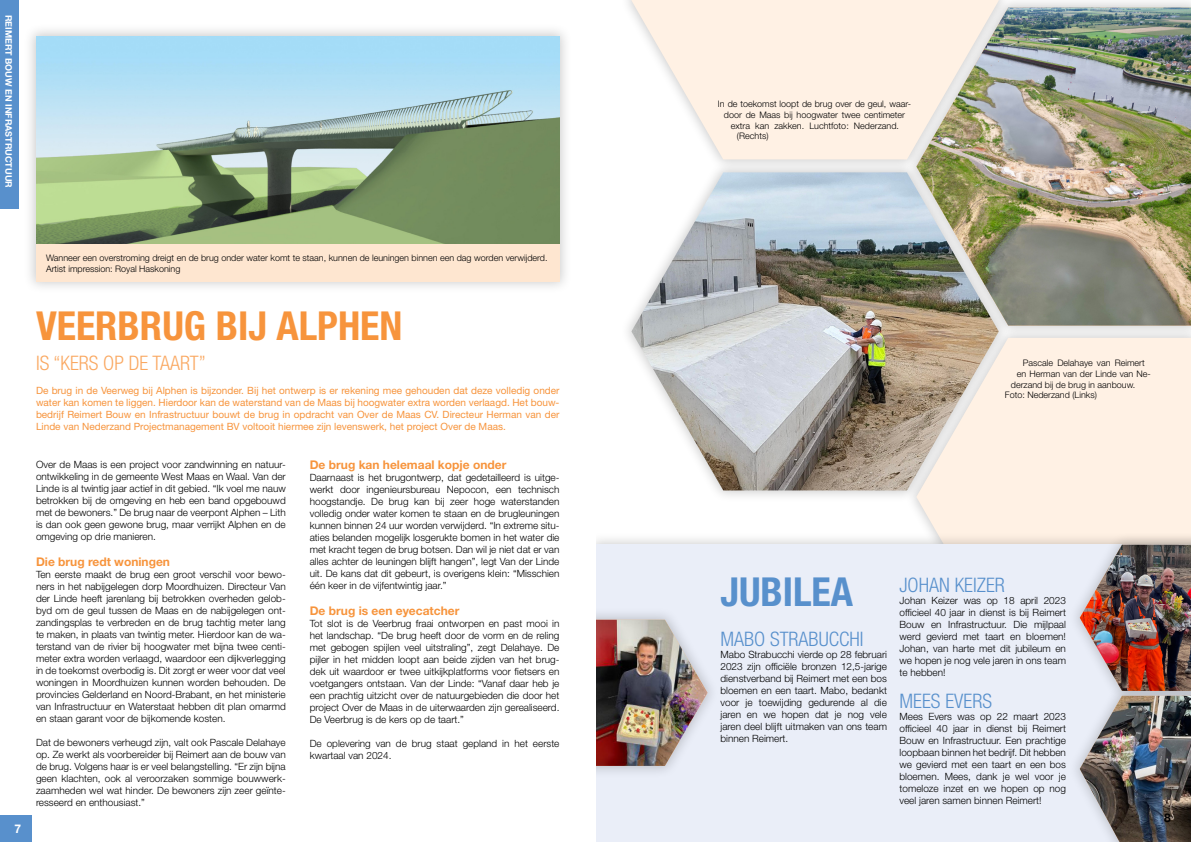
<style>
.page{position:relative;width:1191px;height:842px;background:#fff}
.page>*{position:absolute;margin:0;border:0;box-sizing:border-box;transform-origin:0 0}
.t1{font:700 condensed 40px "Helvetica Neue LT Std";color:#f7943c}
.t2{font:700 condensed 40px "Helvetica Neue LT Std";color:#5890cc}
.t3{font:300 condensed 20px "Helvetica Neue LT Std";color:#5890cc}
.t4{font:300 condensed 20px "Helvetica Neue LT Std";color:#faa861}
.t5{font:700 12px "Helvetica Neue LT Std";color:#f7943c}
.t6{font:700 12px "Helvetica Neue LT Std";color:#fff}
.t7{font:700 12px "Helvetica Neue LT Std";color:#000}
.t8{font:300 10px/12px "Helvetica Neue LT Std";color:#000;text-align:justify}
.t9{font:10px/12px "Helvetica Neue LT Std";color:#f7943c;text-align:justify}
.t10{font:300 9px/10.8px "Helvetica Neue LT Std";color:#000}
.t11{font:700 9px "Helvetica Neue LT Std";color:#fff}
</style>
<div class="page">
<div style="left:620px;top:160px;width:390px;height:343px;background:#000;opacity:.2"></div>
<img style="left:631px;top:172px;width:274px;height:318px">
<div style="left:620px;top:0;width:390px;height:172px;background:#000;opacity:.2"></div>
<svg style="left:631px;top:0;width:274px;height:159px;fill:#fff1e4"></svg>
<div style="left:905px;top:0;width:286px;height:338px;background:#000;opacity:.2"></div>
<img style="left:916px;top:7px;width:275px;height:318px">
<div style="left:905px;top:325px;width:286px;height:343px;background:#000;opacity:.2"></div>
<svg style="left:916px;top:338px;width:275px;height:194px;fill:#fff1e4"></svg>
<div style="left:583px;top:532px;width:608px;height:310px;background:#000;opacity:.2"></div>
<div style="left:595px;top:545px;width:596px;height:297px;background:#eaeef8"></div>
<div style="left:1068px;top:532px;width:123px;height:171px;background:#000;opacity:.2"></div>
<div style="left:525px;top:607px;width:194px;height:171px;background:#000;opacity:.2"></div>
<img style="left:595px;top:620px;width:112px;height:146px">
<div style="left:1068px;top:683px;width:123px;height:159px;background:#eaeef8"></div>
<img style="left:1079px;top:545px;width:112px;height:151px">
<img style="left:1079px;top:696px;width:112px;height:146px">
<div style="left:0;top:0;width:595px;height:842px;background:#fff"></div>
<div style="left:0;top:815px;width:32px;height:27px;background:#5890cc"></div>
<div style="left:23px;top:23px;width:549px;height:271px;background:#000;opacity:.2"></div>
<img style="left:36px;top:36px;width:523px;height:209px">
<div style="left:36px;top:245px;width:523px;height:37px;background:#fee6d0"></div>
<div style="left:0;top:0;width:18px;height:209px;background:#5890cc"></div>
<p class="t11" style="left:14px;top:15px;width:175px;rotate:90deg">REIMERT BOUW EN INFRASTRUCTUUR</p>
<p class="t6" style="left:15px;top:821px;width:8px">7</p>
<p class="t10" style="left:46px;top:253px;width:503px">Wanneer een overstroming dreigt en de brug onder water komt te staan, kunnen de leuningen binnen een dag worden verwijderd.<br>Artist impression: Royal Haskoning</p>
<h1 class="t1" style="left:36px;top:302px;width:368px">VEERBRUG BIJ ALPHEN</h1>
<h2 class="t4" style="left:36px;top:352px;width:171px">IS “KERS OP DE TAART”</h2>
<p class="t9" style="left:36px;top:385px;width:525px">De brug in de Veerweg bij Alphen is bijzonder. Bij het ontwerp is er rekening mee gehouden dat deze volledig onder water kan komen te liggen. Hierdoor kan de waterstand van de Maas bij hoogwater extra worden verlaagd. Het bouw&shy;bedrijf Reimert Bouw en Infrastructuur bouwt de brug in opdracht van Over de Maas CV. Directeur Herman van der Linde van Nederzand Projectmanagement BV voltooit hiermee zijn levenswerk, het project Over de Maas.</p>
<p class="t8" style="left:36px;top:458px;width:251px">Over de Maas is een project voor zandwinning en natuur&shy;ontwikkeling in de gemeente West Maas en Waal. Van der Linde is al twintig jaar actief in dit gebied. “Ik voel me nauw betrokken bij de omgeving en heb een band opgebouwd met de bewoners.” De brug naar de veerpont Alphen – Lith is dan ook geen gewone brug, maar verrijkt Alphen en de omgeving op drie manieren.</p>
<p class="t5" style="left:36px;top:554px;width:135px">Die brug redt woningen</p>
<p class="t8" style="left:36px;top:568px;width:251px">Ten eerste maakt de brug een groot verschil voor bewo&shy;ners in het nabijgelegen dorp Moordhuizen. Directeur Van der Linde heeft jarenlang bij betrokken overheden gelob&shy;byd om de geul tussen de Maas en de nabijgelegen ont&shy;zandingsplas te verbreden en de brug tachtig meter lang te maken, in plaats van twintig meter. Hierdoor kan de wa&shy;terstand van de rivier bij hoogwater met bijna twee centi&shy;meter extra worden verlaagd, waardoor een dijkverlegging in de toekomst overbodig is. Dit zorgt er weer voor dat veel woningen in Moordhuizen kunnen worden behouden. De provincies Gelderland en Noord-Brabant, en het ministerie van Infrastructuur en Waterstaat hebben dit plan omarmd en staan garant voor de bijkomende kosten.</p>
<p class="t8" style="left:36px;top:736px;width:251px">Dat de bewoners verheugd zijn, valt ook Pascale Delahaye op. Ze werkt als voorbereider bij Reimert aan de bouw van de brug. Volgens haar is er veel belangstelling. “Er zijn bijna geen klachten, ook al veroorzaken sommige bouwwerk&shy;zaamheden wel wat hinder. De bewoners zijn zeer geïnte&shy;resseerd en enthousiast.”</p>
<p class="t5" style="left:310px;top:457px;width:198px">De brug kan helemaal kopje onder</p>
<p class="t8" style="left:310px;top:471px;width:251px">Daarnaast is het brugontwerp, dat gedetailleerd is uitge&shy;werkt door ingenieursbureau Nepocon, een technisch hoogstandje. De brug kan bij zeer hoge waterstanden volledig onder water komen te staan en de brugleuningen kunnen binnen 24 uur worden verwijderd. “In extreme situ&shy;aties belanden mogelijk losgerukte bomen in het water die met kracht tegen de brug botsen. Dan wil je niet dat er van alles achter de leuningen blijft hangen”, legt Van der Linde uit. De kans dat dit gebeurt, is overigens klein: “Misschien één keer in de vijfentwintig jaar.”</p>
<p class="t5" style="left:310px;top:604px;width:151px">De brug is een eyecatcher</p>
<p class="t8" style="left:310px;top:618px;width:251px">Tot slot is de Veerbrug fraai ontworpen en past mooi in het landschap. “De brug heeft door de vorm en de reling met gebogen spijlen veel uitstraling”, zegt Delahaye. De pijler in het midden loopt aan beide zijden van het brug&shy;dek uit waardoor er twee uitkijkplatforms voor fietsers en voetgangers ontstaan. Van der Linde: “Vanaf daar heb je een prachtig uitzicht over de natuurgebieden die door het project Over de Maas in de uiterwaarden zijn gerealiseerd.<br>De Veerbrug is de kers op de taart.”</p>
<p class="t8" style="left:310px;top:738px;width:251px">De oplevering van de brug staat gepland in het eerste kwartaal van 2024.</p>
<p class="t10" style="left:718px;top:98px;width:194px">In de toekomst loopt de brug over de geul, waar-</p>
<p class="t10" style="left:724px;top:109px;width:182px">door de Maas bij hoogwater twee centimeter</p>
<p class="t10" style="left:731px;top:120px;width:169px">extra kan zakken. Luchtfoto: Nederzand.</p>
<p class="t10" style="left:737px;top:131px;width:33px">(Rechts)</p>
<p class="t10" style="left:1023px;top:357px;width:123px">Pascale Delahaye van Reimert</p>
<p class="t10" style="left:1017px;top:368px;width:135px">en Herman van der Linde van Ne-</p>
<p class="t10" style="left:1011px;top:379px;width:126px">derzand bij de brug in aanbouw.</p>
<p class="t10" style="left:1005px;top:389px;width:94px">Foto: Nederzand (Links)</p>
<h1 class="t2" style="left:720px;top:568px;width:134px">JUBILEA</h1>
<h2 class="t3" style="left:720px;top:628px;width:144px">MABO STRABUCCHI</h2>
<p class="t8" style="left:720px;top:648px;width:168px">Mabo Strabucchi vierde op 28 februari 2023 zijn officiële bronzen 12,5-jarige dienstverband bij Reimert met een bos bloemen en een taart. Mabo, bedankt voor je toewijding gedurende al die jaren en we hopen dat je nog vele jaren deel blijft uitmaken van ons team binnen Reimert.</p>
<h2 class="t3" style="left:899px;top:573px;width:107px">JOHAN KEIZER</h2>
<p class="t8" style="left:899px;top:594px;width:168px">Johan Keizer was op 18 april 2023 officieel 40 jaar in dienst is bij Reimert Bouw en Infrastructuur. Die mijlpaal werd gevierd met taart en bloemen!<br>Johan, van harte met dit jubileum en we hopen je nog vele jaren in ons team te hebben!</p>
<h2 class="t3" style="left:899px;top:689px;width:94px">MEES EVERS</h2>
<p class="t8" style="left:899px;top:710px;width:168px">Mees Evers was op 22 maart 2023 officieel 40 jaar in dienst bij Reimert Bouw en Infrastructuur. Een prachtige loopbaan binnen het bedrijf. Dit hebben we gevierd met een taart en een bos bloemen. Mees, dank je wel voor je tomeloze inzet en we hopen op nog veel jaren samen binnen Reimert!</p>
<p class="t7" style="left:1164px;top:810px;width:8px">8</p>
</div>
